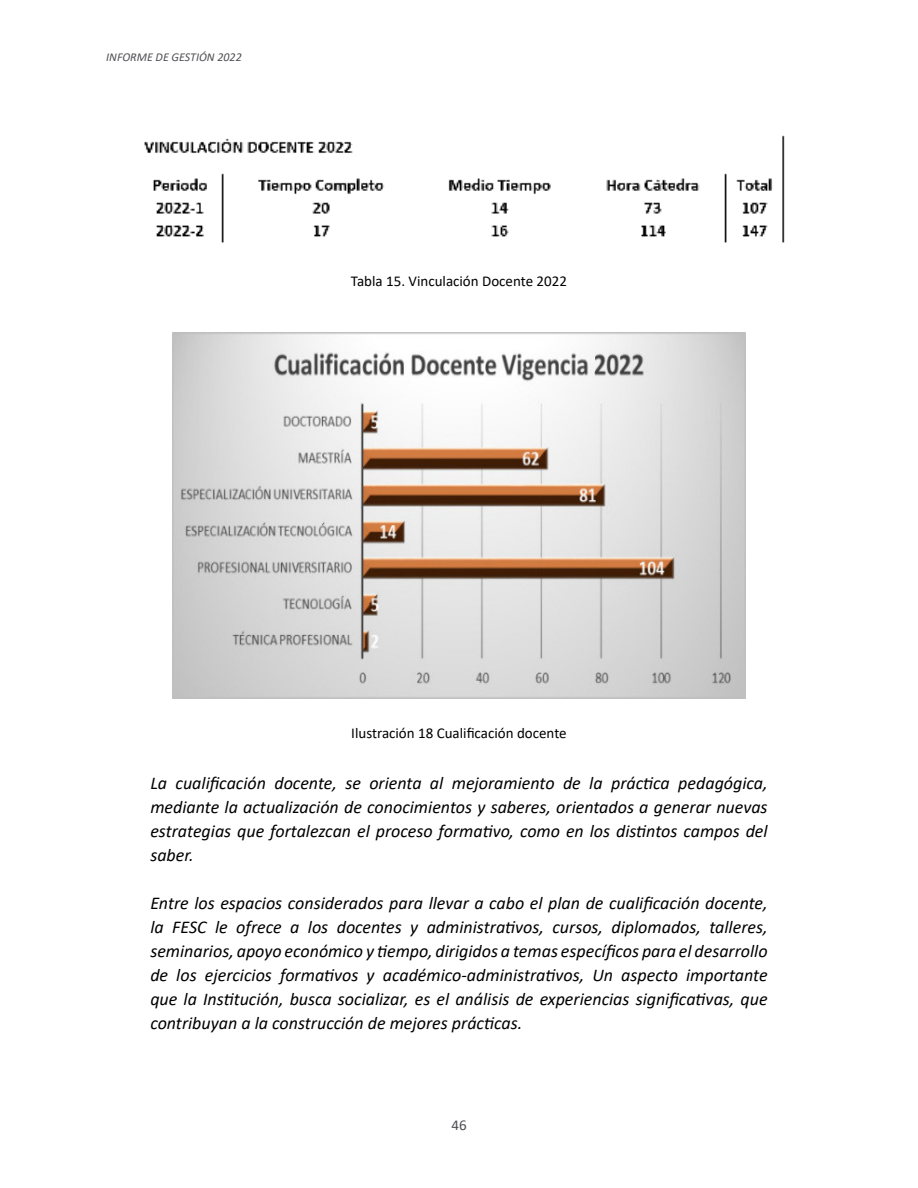
<style>
.page{position:relative;width:918px;height:1188px;background:#fff}
.page>*{position:absolute;margin:0;border:0;box-sizing:border-box;transform-origin:0 0}
.t1{font:italic 18px/24px "Calibri";color:#000;text-align:justify}
.t2{font:15px "Calibri";color:#000}
.t3{font:15px "Calibri";color:#4f4e53}
.t4{font:italic 12px "Calibri";color:#4f4e53}
</style>
<div class="page">
<img style="left:144px;top:135px;width:641px;height:108px">
<img style="left:172px;top:333px;width:574px;height:365px">
<p class="t4" style="left:106px;top:50px;width:137px">INFORME DE GESTIÓN 2022</p>
<p class="t2" style="left:351px;top:271px;width:218px">Tabla 15. Vinculación Docente 2022</p>
<p class="t2" style="left:351px;top:723px;width:217px">Ilustración 18 Cuali昀椀cación docente</p>
<p class="t1" style="left:150px;top:770px;width:619px">La cuali昀椀cación docente, se orienta al mejoramiento de la prác琀椀ca pedagógica, mediante la actualización de conocimientos y saberes, orientados a generar nuevas estrategias que fortalezcan el proceso forma琀椀vo, como en los dis琀椀ntos campos del saber.</p>
<p class="t1" style="left:150px;top:890px;width:619px">Entre los espacios considerados para llevar a cabo el plan de cuali昀椀cación docente, la FESC le ofrece a los docentes y administra琀椀vos, cursos, diplomados, talleres, seminarios, apoyo económico y 琀椀empo, dirigidos a temas especí昀椀cos para el desarrollo de los ejercicios forma琀椀vos y académico-administra琀椀vos, Un aspecto importante que la Ins琀椀tución, busca socializar, es el análisis de experiencias signi昀椀ca琀椀vas, que contribuyan a la construcción de mejores prác琀椀cas.</p>
<p class="t3" style="left:451px;top:1117px;width:17px">46</p>
</div>
